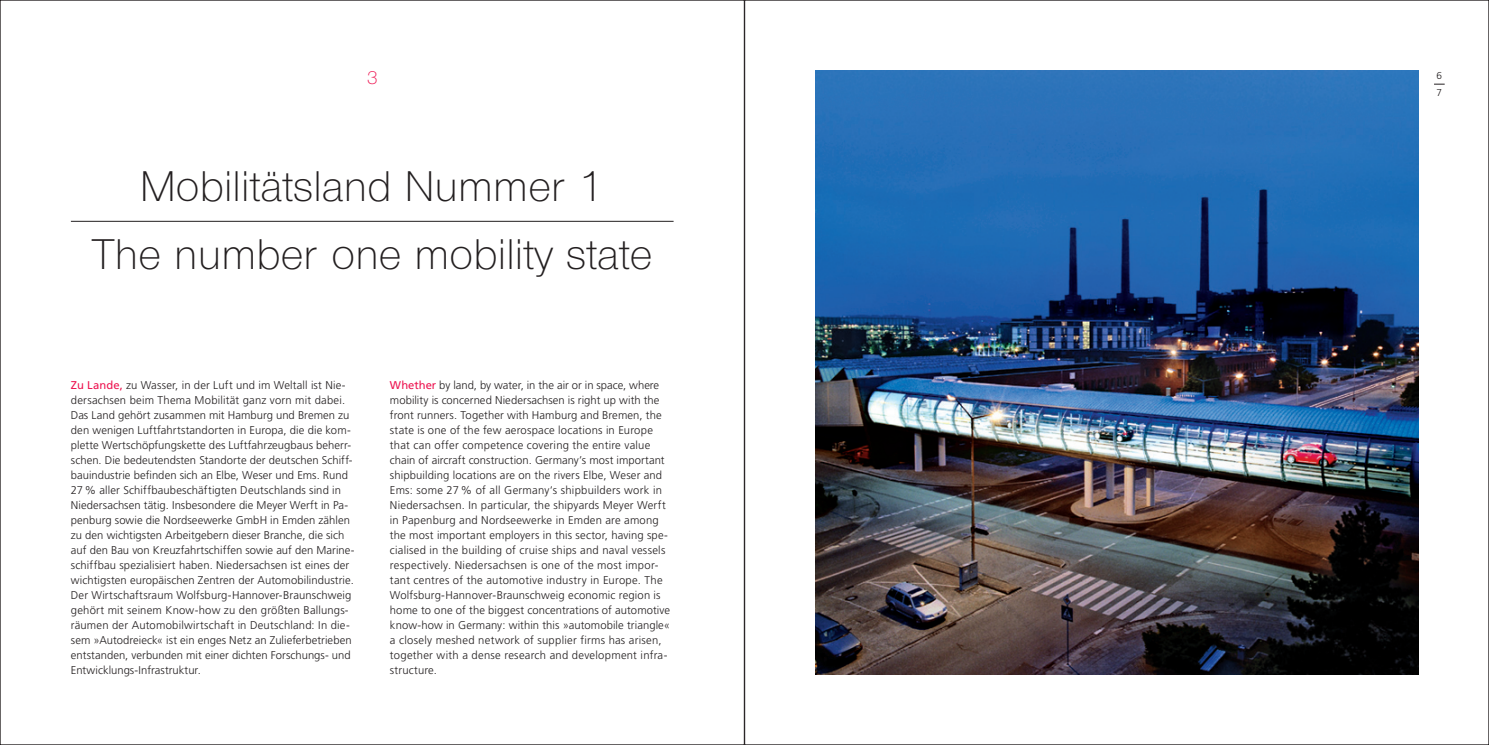
<style>
.page{position:relative;width:1489px;height:745px;background:#fff}
.page>*{position:absolute;margin:0;border:0;box-sizing:border-box;transform-origin:0 0}
.t1{font:300 41.25px/67.6px "Olnova";letter-spacing:.02em;color:#231f20;text-align:center}
.t2{font:300 17.5px "Olnova";color:#ed1450}
.t3{font:300 11.25px/15px "Frutiger";letter-spacing:.01em;color:#231f20}
.t4{font:300 10px/17.5px "Frutiger";color:#231f20}
.s1{font-weight:400;color:#ed1450}
</style>
<div class="page">
<img style="left:815px;top:71px;width:602px;height:602px">
<hr style="left:71px;top:221px;width:602px;height:1px;background:#231f20">
<h2 class="t2" style="left:367px;top:67px;width:12px">3</h2>
<p class="t4" style="left:1436px;top:66px;width:7px">6<br>7</p>
<h1 class="t1" style="left:92px;top:152px;width:561px">Mobilitätsland Nummer 1<br>The number one mobility state</h1>
<p class="t3" style="left:71px;top:377px;width:285px"><span class="s1">Zu Lande,</span> zu Wasser, in der Luft und im Weltall ist Nie&shy;dersachsen beim Thema Mobilität ganz vorn mit dabei.<br>Das Land gehört zusammen mit Hamburg und Bremen zu den wenigen Luftfahrtstandorten in Europa, die die kom&shy;plette Wertschöpfungskette des Luftfahrzeugbaus beherr&shy;schen. Die bedeutendsten Standorte der deutschen Schiff&shy;bauindustrie befinden sich an Elbe, Weser und Ems. Rund 27% aller Schiffbaubeschäftigten Deutschlands sind in Niedersachsen tätig. Insbesondere die Meyer Werft in Pa&shy;penburg sowie die Nordseewerke GmbH in Emden zählen zu den wichtigsten Arbeitgebern dieser Branche, die sich auf den Bau von Kreuzfahrtschiffen sowie auf den Marine&shy;schiffbau spezialisiert haben. Niedersachsen ist eines der wichtigsten europäischen Zentren der Automobilindustrie.<br>Der Wirtschaftsraum Wolfsburg-Hannover-Braunschweig gehört mit seinem Know-how zu den größten Ballungs&shy;räumen der Automobilwirtschaft in Deutschland: In die&shy;sem »Autodreieck« ist ein enges Netz an Zulieferbetrieben entstanden, verbunden mit einer dichten Forschungs- und Entwicklungs-Infrastruktur.</p>
<p class="t3" style="left:390px;top:377px;width:282px"><span class="s1">Whether</span> by land, by water, in the air or in space, where mobility is concerned Niedersachsen is right up with the front runners. Together with Hamburg and Bremen, the state is one of the few aerospace locations in Europe that can offer competence covering the entire value chain of aircraft construction. Germany’s most important shipbuilding locations are on the rivers Elbe, Weser and Ems: some 27% of all Germany‘s shipbuilders work in Niedersachsen. In particular, the shipyards Meyer Werft in Papenburg and Nordseewerke in Emden are among the most important employers in this sector, having spe&shy;cialised in the building of cruise ships and naval vessels respectively. Niedersachsen is one of the most impor&shy;tant centres of the automotive industry in Europe. The Wolfsburg-Hannover-Braunschweig economic region is home to one of the biggest concentrations of automotive know-how in Germany: within this »automobile triangle« a closely meshed network of supplier firms has arisen, together with a dense research and development infra&shy;structure.</p>
</div>
